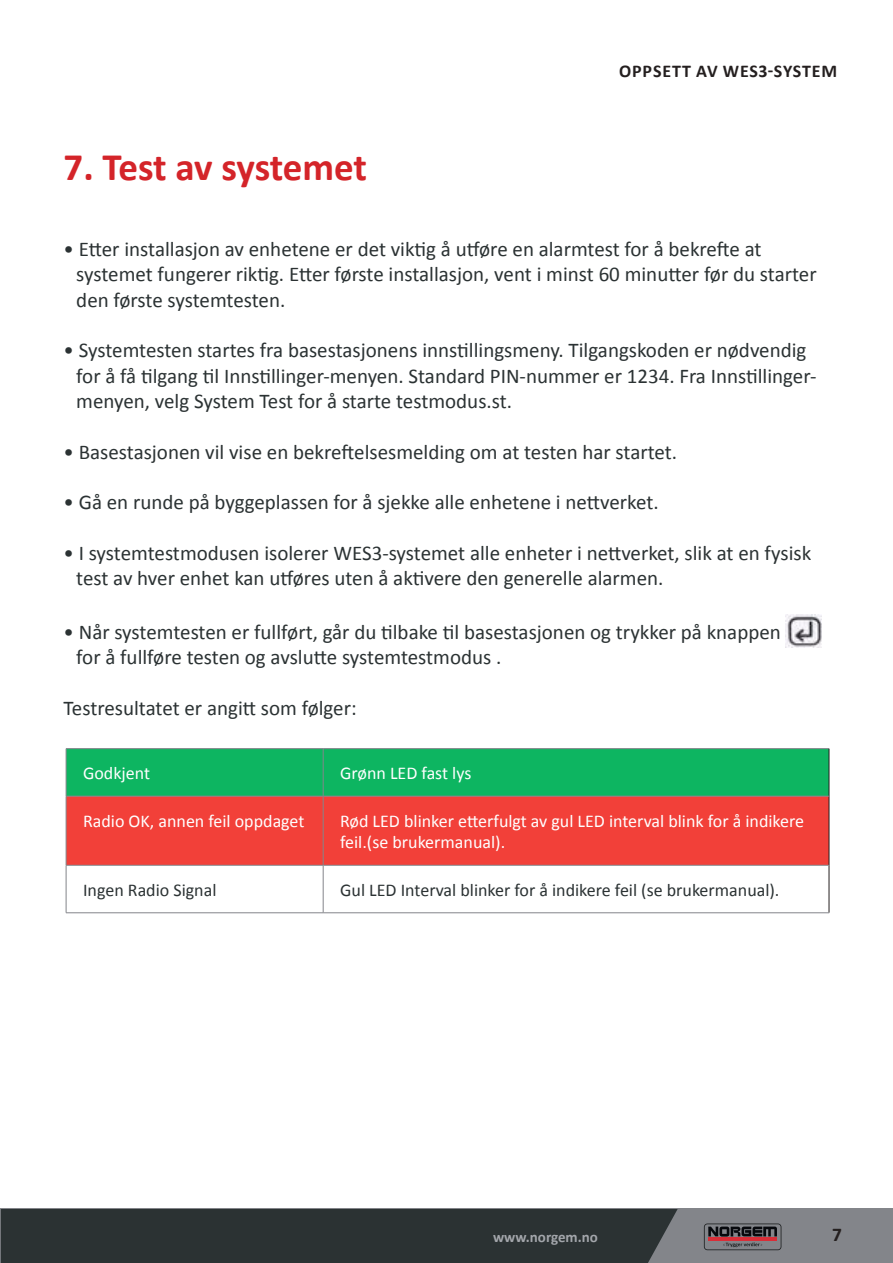
<style>
.page{position:relative;width:893px;height:1263px;background:#fff}
.page>*{position:absolute;margin:0;border:0;box-sizing:border-box;transform-origin:0 0}
.t1{font:700 39px "Calibri";letter-spacing:-.01em;color:#d42429}
.t2{font:21px/25.2px "Calibri";color:#2b3233}
.t3{font:700 19.5px "Calibri";color:#241f1f}
.t4{font:18px/21.6px "Calibri";color:#fff}
.t5{font:18px "Calibri";color:#2b3233}
.t6{font:700 18px "Calibri";letter-spacing:.05em;color:#241f1f}
.t7{font:700 15px "Calibri";color:#a3a6ab}
</style>
<div class="page">
<img style="left:786px;top:615px;width:36px;height:33px">
<div style="left:67px;top:749px;width:762px;height:47px;background:#0db561"></div>
<div style="left:67px;top:797px;width:762px;height:68px;background:#f24039"></div>
<hr style="left:66px;top:748px;width:257px;height:1px;background:#83858a">
<hr style="left:66px;top:749px;width:1px;height:47px;background:#83858a">
<hr style="left:323px;top:748px;width:506px;height:1px;background:#83858a">
<hr style="left:66px;top:796px;width:1px;height:69px;background:#83858a">
<hr style="left:66px;top:865px;width:1px;height:47px;background:#83858a">
<hr style="left:829px;top:749px;width:1px;height:47px;background:#241f1f">
<hr style="left:829px;top:796px;width:1px;height:69px;background:#241f1f">
<hr style="left:829px;top:865px;width:1px;height:47px;background:#241f1f">
<hr style="left:323px;top:749px;width:1px;height:47px;background:#83858a">
<hr style="left:66px;top:796px;width:257px;height:1px;background:#83858a">
<hr style="left:323px;top:796px;width:506px;height:1px;background:#83858a">
<hr style="left:323px;top:796px;width:1px;height:69px;background:#83858a">
<hr style="left:66px;top:865px;width:257px;height:1px;background:#83858a">
<hr style="left:66px;top:912px;width:257px;height:1px;background:#83858a">
<hr style="left:323px;top:865px;width:506px;height:1px;background:#83858a">
<hr style="left:323px;top:865px;width:1px;height:47px;background:#83858a">
<hr style="left:323px;top:912px;width:506px;height:1px;background:#83858a">
<div style="left:0;top:1209px;width:893px;height:54px;background:#83858a"></div>
<svg style="left:704px;top:1223px;width:77px;height:27px"></svg>
<div style="left:0;top:1209px;width:678px;height:54px;background:#2b3233"></div>
<h1 class="t1" style="left:64px;top:142px;width:305px">7. Test av systemet</h1>
<p class="t6" style="left:619px;top:60px;width:220px">OPPSETT AV WES3-SYSTEM</p>
<p class="t2" style="left:76px;top:237px;width:742px;text-indent:-13px">• Etter installasjon av enhetene er det viktig å utføre en alarmtest for å bekrefte at systemet fungerer riktig. Etter første installasjon, vent i minst 60 minutter før du starter den første systemtesten.</p>
<p class="t2" style="left:76px;top:338px;width:742px;text-indent:-13px">• Systemtesten startes fra basestasjonens innstillingsmeny. Tilgangskoden er nødvendig for å få tilgang til Innstillinger-menyen. Standard PIN-nummer er 1234. Fra Innstillinger&shy;menyen, velg System Test for å starte testmodus.st.</p>
<p class="t2" style="left:64px;top:439px;width:615px">• Basestasjonen vil vise en bekreftelsesmelding om at testen har startet.</p>
<p class="t2" style="left:64px;top:490px;width:597px">• Gå en runde på byggeplassen for å sjekke alle enhetene i nettverket.</p>
<p class="t2" style="left:76px;top:540px;width:736px;text-indent:-13px">• I systemtestmodusen isolerer WES3-systemet alle enheter i nettverket, slik at en fysisk test av hver enhet kan utføres uten å aktivere den generelle alarmen.</p>
<p class="t2" style="left:76px;top:619px;width:706px;text-indent:-13px">• Når systemtesten er fullført, går du tilbake til basestasjonen og trykker på knappen for å fullføre testen og avslutte systemtestmodus .</p>
<p class="t2" style="left:64px;top:695px;width:295px">Testresultatet er angitt som følger:</p>
<p class="t4" style="left:83px;top:762px;width:69px">Godkjent</p>
<p class="t4" style="left:340px;top:762px;width:133px">Grønn LED fast lys</p>
<p class="t4" style="left:83px;top:810px;width:223px">Radio OK, annen feil oppdaget</p>
<p class="t4" style="left:340px;top:810px;width:465px">Rød LED blinker etterfulgt av gul LED interval blink for å indikere feil.(se brukermanual).</p>
<p class="t5" style="left:83px;top:878px;width:135px">Ingen Radio Signal</p>
<p class="t5" style="left:340px;top:878px;width:441px">Gul LED Interval blinker for å indikere feil (se brukermanual).</p>
<p class="t7" style="left:493px;top:1228px;width:106px">www.norgem.no</p>
<p class="t3" style="left:832px;top:1222px;width:11px">7</p>
</div>
